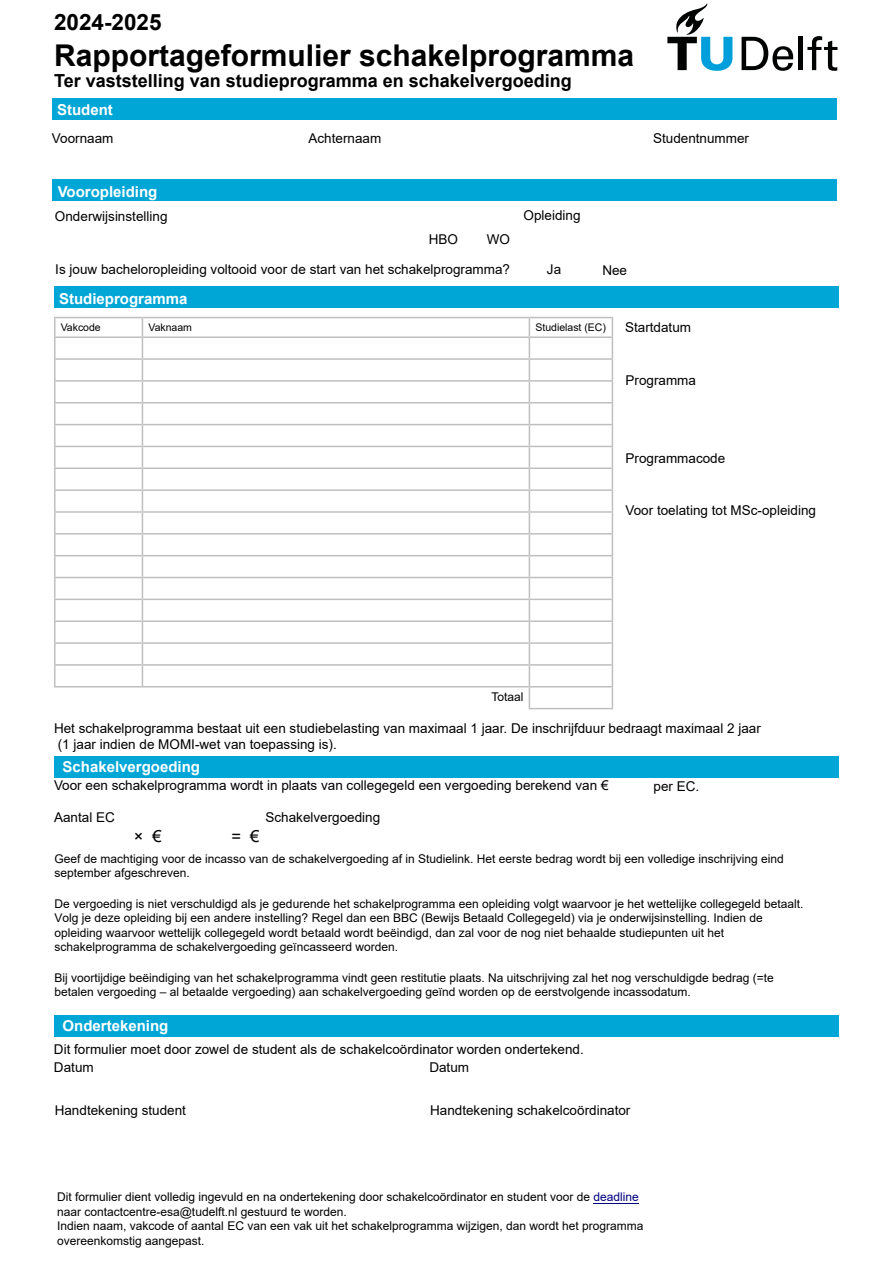
<style>
.page{position:relative;width:893px;height:1263px;background:#fff}
.page>*{position:absolute;margin:0;border:0;box-sizing:border-box;transform-origin:0 0}
.t1{font:700 30px "Arial";color:#000}
.t2{font:700 22.5px "Arial";color:#000}
.t3{font:700 18px "Arial";color:#000}
.t4{font:16.5px "Arial";color:#000}
.t5{font:700 15px "Arial";color:#fff}
.t6{font:13.5px/18.6px "Arial";color:#000}
.t7{font:13.5px "Arial";color:#000}
.t8{font:12px/14.4px "Arial";color:#000}
.t9{font:10.5px "Arial";color:#000}
.s1{font-style:inherit}
.s2{color:#000080}
</style>
<div class="page">
<div style="left:52px;top:98px;width:785px;height:22px;background:#00a6d6"></div>
<div style="left:52px;top:180px;width:785px;height:21px;background:#00a6d6"></div>
<div style="left:54px;top:287px;width:785px;height:21px;background:#00a6d6"></div>
<div style="left:54px;top:1015px;width:785px;height:21px;background:#00a6d6"></div>
<div style="left:54px;top:756px;width:785px;height:21px;background:#00a6d6"></div>
<hr style="left:529px;top:317px;width:84px;height:1px;background:#bfbfbf">
<hr style="left:54px;top:317px;width:88px;height:1px;background:#bfbfbf">
<svg style="left:54px;top:318px;width:2px;height:18px"></svg>
<hr style="left:142px;top:317px;width:387px;height:1px;background:#bfbfbf">
<hr style="left:54px;top:336px;width:88px;height:2px;background:#bfbfbf">
<hr style="left:54px;top:338px;width:2px;height:20px;background:#bfbfbf">
<hr style="left:142px;top:336px;width:387px;height:2px;background:#bfbfbf">
<hr style="left:529px;top:336px;width:84px;height:2px;background:#bfbfbf">
<hr style="left:54px;top:358px;width:88px;height:2px;background:#bfbfbf">
<hr style="left:54px;top:360px;width:2px;height:20px;background:#bfbfbf">
<hr style="left:142px;top:358px;width:387px;height:2px;background:#bfbfbf">
<hr style="left:529px;top:358px;width:84px;height:2px;background:#bfbfbf">
<hr style="left:54px;top:380px;width:88px;height:2px;background:#bfbfbf">
<hr style="left:54px;top:382px;width:2px;height:20px;background:#bfbfbf">
<hr style="left:142px;top:380px;width:387px;height:2px;background:#bfbfbf">
<hr style="left:529px;top:380px;width:84px;height:2px;background:#bfbfbf">
<hr style="left:54px;top:402px;width:88px;height:1px;background:#bfbfbf">
<hr style="left:54px;top:403px;width:2px;height:21px;background:#bfbfbf">
<hr style="left:142px;top:402px;width:387px;height:1px;background:#bfbfbf">
<hr style="left:529px;top:402px;width:84px;height:1px;background:#bfbfbf">
<hr style="left:54px;top:424px;width:88px;height:1px;background:#bfbfbf">
<hr style="left:54px;top:425px;width:2px;height:21px;background:#bfbfbf">
<hr style="left:142px;top:424px;width:387px;height:1px;background:#bfbfbf">
<hr style="left:529px;top:424px;width:84px;height:1px;background:#bfbfbf">
<hr style="left:54px;top:446px;width:88px;height:1px;background:#bfbfbf">
<hr style="left:54px;top:447px;width:2px;height:20px;background:#bfbfbf">
<hr style="left:142px;top:446px;width:387px;height:1px;background:#bfbfbf">
<hr style="left:529px;top:446px;width:84px;height:1px;background:#bfbfbf">
<hr style="left:54px;top:467px;width:88px;height:2px;background:#bfbfbf">
<hr style="left:54px;top:469px;width:2px;height:20px;background:#bfbfbf">
<hr style="left:142px;top:467px;width:387px;height:2px;background:#bfbfbf">
<hr style="left:529px;top:467px;width:84px;height:2px;background:#bfbfbf">
<hr style="left:54px;top:489px;width:88px;height:2px;background:#bfbfbf">
<hr style="left:54px;top:491px;width:2px;height:20px;background:#bfbfbf">
<hr style="left:142px;top:489px;width:387px;height:2px;background:#bfbfbf">
<hr style="left:529px;top:489px;width:84px;height:2px;background:#bfbfbf">
<hr style="left:54px;top:511px;width:88px;height:2px;background:#bfbfbf">
<hr style="left:54px;top:513px;width:2px;height:20px;background:#bfbfbf">
<hr style="left:142px;top:511px;width:387px;height:2px;background:#bfbfbf">
<hr style="left:529px;top:511px;width:84px;height:2px;background:#bfbfbf">
<hr style="left:54px;top:533px;width:88px;height:2px;background:#bfbfbf">
<hr style="left:54px;top:535px;width:2px;height:20px;background:#bfbfbf">
<hr style="left:142px;top:533px;width:387px;height:2px;background:#bfbfbf">
<hr style="left:529px;top:533px;width:84px;height:2px;background:#bfbfbf">
<hr style="left:54px;top:555px;width:88px;height:1px;background:#bfbfbf">
<hr style="left:54px;top:556px;width:2px;height:21px;background:#bfbfbf">
<hr style="left:142px;top:555px;width:387px;height:1px;background:#bfbfbf">
<hr style="left:529px;top:555px;width:84px;height:1px;background:#bfbfbf">
<hr style="left:54px;top:577px;width:88px;height:1px;background:#bfbfbf">
<hr style="left:54px;top:578px;width:2px;height:21px;background:#bfbfbf">
<hr style="left:142px;top:577px;width:387px;height:1px;background:#bfbfbf">
<hr style="left:529px;top:577px;width:84px;height:1px;background:#bfbfbf">
<hr style="left:54px;top:599px;width:88px;height:1px;background:#bfbfbf">
<hr style="left:54px;top:600px;width:2px;height:20px;background:#bfbfbf">
<hr style="left:142px;top:599px;width:387px;height:1px;background:#bfbfbf">
<hr style="left:529px;top:599px;width:84px;height:1px;background:#bfbfbf">
<hr style="left:529px;top:708px;width:84px;height:1px;background:#bfbfbf">
<hr style="left:54px;top:620px;width:88px;height:2px;background:#bfbfbf">
<hr style="left:54px;top:622px;width:2px;height:20px;background:#bfbfbf">
<hr style="left:54px;top:642px;width:88px;height:2px;background:#bfbfbf">
<hr style="left:54px;top:644px;width:2px;height:20px;background:#bfbfbf">
<hr style="left:54px;top:664px;width:88px;height:2px;background:#bfbfbf">
<hr style="left:54px;top:666px;width:2px;height:20px;background:#bfbfbf">
<hr style="left:54px;top:686px;width:88px;height:1px;background:#bfbfbf">
<hr style="left:142px;top:620px;width:387px;height:2px;background:#bfbfbf">
<hr style="left:142px;top:642px;width:387px;height:2px;background:#bfbfbf">
<hr style="left:142px;top:664px;width:387px;height:2px;background:#bfbfbf">
<svg style="left:142px;top:318px;width:1px;height:368px"></svg>
<hr style="left:142px;top:686px;width:387px;height:1px;background:#bfbfbf">
<hr style="left:529px;top:620px;width:84px;height:2px;background:#bfbfbf">
<hr style="left:529px;top:642px;width:83px;height:2px;background:#bfbfbf">
<hr style="left:529px;top:664px;width:83px;height:2px;background:#bfbfbf">
<svg style="left:529px;top:318px;width:1px;height:390px"></svg>
<hr style="left:529px;top:686px;width:84px;height:1px;background:#bfbfbf">
<svg style="left:612px;top:318px;width:1px;height:390px"></svg>
<svg style="left:667px;top:3px;width:65px;height:68px"></svg>
<div style="left:798px;top:37px;width:5px;height:33px;background:#010202"></div>
<svg style="left:807px;top:36px;width:30px;height:35px"></svg>
<svg style="left:742px;top:37px;width:51px;height:34px"></svg>
<hr style="left:594px;top:1203px;width:45px;height:1px;background:#000080">
<h2 class="t2" style="left:54px;top:6px;width:109px">2024-2025</h2>
<h1 class="t1" style="left:54px;top:34px;width:582px">Rapportageformulier schakelprogramma</h1>
<h3 class="t3" style="left:54px;top:68px;width:519px">Ter vaststelling van studieprogramma en schakelvergoeding</h3>
<p class="t5" style="left:57px;top:99px;width:57px">Student</p>
<p class="t6" style="left:52px;top:129px;width:63px">Voornaam</p>
<p class="t6" style="left:308px;top:129px;width:74px">Achternaam</p>
<p class="t5" style="left:58px;top:181px;width:101px">Vooropleiding</p>
<p class="t6" style="left:55px;top:206px;width:114px">Onderwijsinstelling</p>
<p class="t6" style="left:524px;top:206px;width:59px">Opleiding</p>
<p class="t6" style="left:429px;top:230px;width:31px">HBO</p>
<p class="t6" style="left:487px;top:230px;width:25px">WO</p>
<p class="t7" style="left:55px;top:260px;width:456px">Is jouw bacheloropleiding voltooid voor de start van het schakelprogramma?</p>
<p class="t7" style="left:547px;top:260px;width:16px">Ja</p>
<p class="t7" style="left:602px;top:261px;width:26px">Nee</p>
<p class="t5" style="left:59px;top:289px;width:130px">Studieprogramma</p>
<p class="t6" style="left:653px;top:129px;width:98px">Studentnummer</p>
<p class="t9" style="left:61px;top:320px;width:42px">Vakcode</p>
<p class="t9" style="left:148px;top:320px;width:45px">Vaknaam</p>
<p class="t9" style="left:535px;top:320px;width:72px">Studielast (EC)</p>
<p class="t6" style="left:625px;top:318px;width:68px">Startdatum</p>
<p class="t6" style="left:625px;top:371px;width:72px">Programma</p>
<p class="t6" style="left:625px;top:449px;width:101px">Programmacode</p>
<p class="t6" style="left:625px;top:501px;width:192px">Voor toelating tot MSc-opleiding</p>
<p class="t8" style="left:491px;top:690px;width:34px">Totaal</p>
<p class="t6" style="left:54px;top:720px;width:708px;line-height:16.2px">Het schakelprogramma bestaat uit een studiebelasting van maximaal 1 jaar. De inschrijfduur bedraagt maximaal 2 jaar (1 jaar indien de MOMI-wet van toepassing is).</p>
<p class="t5" style="left:63px;top:756px;width:139px">Schakelvergoeding</p>
<p class="t6" style="left:54px;top:776px;width:556px">Voor een schakelprogramma wordt in plaats van collegegeld een vergoeding berekend van €</p>
<p class="t6" style="left:54px;top:807px;width:62px">Aantal EC</p>
<p class="t6" style="left:265px;top:807px;width:116px">Schakelvergoeding</p>
<h3 class="t4" style="left:134px;top:825px;width:29px">× €</h3>
<h3 class="t4" style="left:231px;top:825px;width:29px">= €</h3>
<p class="t8" style="left:55px;top:851px;width:731px">Geef de machtiging voor de incasso van de schakelvergoeding af in Studielink. Het eerste bedrag wordt bij een volledige inschrijving eind september afgeschreven.</p>
<p class="t8" style="left:55px;top:896px;width:751px">De vergoeding is niet verschuldigd als je gedurende het schakelprogramma een opleiding volgt waarvoor je het wettelijke collegegeld betaalt.<br>Volg je deze opleiding bij een andere instelling? <span class="s1">Regel</span> dan <span class="s1">een</span> BBC (Bewijs Betaald Collegegeld) <span class="s1">via je onderwijsinstelling</span>. Indien de opleiding waarvoor wettelijk collegegeld wordt betaald wordt beëindigd, dan zal voor de nog niet behaalde studiepunten uit het schakelprogramma de schakelvergoeding geïncasseerd worden.</p>
<p class="t8" style="left:55px;top:970px;width:721px">Bij voortijdige beëindiging van het schakelprogramma vindt geen restitutie plaats. Na uitschrijving zal het nog verschuldigde bedrag (=te betalen vergoeding – al betaalde vergoeding) aan schakelvergoeding geïnd worden op de eerstvolgende incassodatum.</p>
<p class="t6" style="left:654px;top:777px;width:47px">per EC.</p>
<p class="t5" style="left:63px;top:1015px;width:107px">Ondertekening</p>
<p class="t6" style="left:54px;top:1040px;width:531px">Dit formulier moet door zowel de student als de schakelcoördinator worden ondertekend.<br>Datum</p>
<p class="t6" style="left:429px;top:1058px;width:41px">Datum</p>
<p class="t6" style="left:55px;top:1101px;width:133px">Handtekening student</p>
<p class="t6" style="left:430px;top:1101px;width:202px">Handtekening schakelcoördinator</p>
<p class="t8" style="left:57px;top:1190px;width:588px">Dit formulier dient volledig ingevuld en na ondertekening door schakelcoördinator en student voor de <span class="s2">deadline </span>naar contactcentre-esa@tudelft.nl gestuurd te worden.<br><span class="s1">Indien naam, vakcode of aantal EC van een vak uit het schakelprogramma wijzig</span>en<span class="s1">, dan wordt het programma overeenkomstig aangepast.</span></p>
</div>
